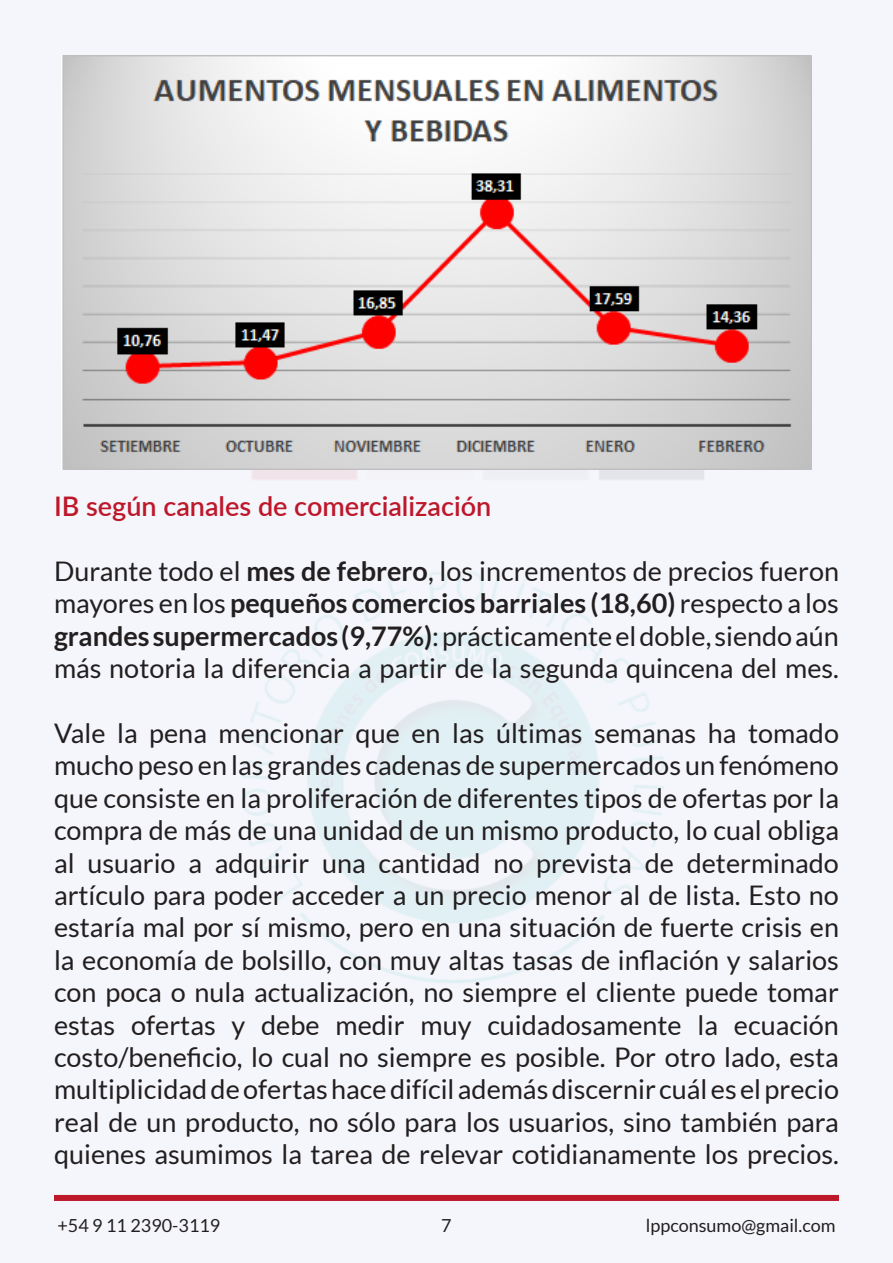
<style>
.page{position:relative;width:893px;height:1263px;background:#f5f6fb}
.page>*{position:absolute;margin:0;border:0;box-sizing:border-box;transform-origin:0 0}
.t1{font:27px/32.4px "Lato";color:#231f20;text-align:justify}
.Estilo_de_párrafo_1{font:600 27px "Lato";color:#bd172a}
.t2{font:18px "Lato";color:#231f20}
.s1{font-weight:700}
</style>
<div class="page">
<div style="left:54px;top:1195px;width:785px;height:6px;background:#bd172a"></div>
<img style="left:62px;top:55px;width:750px;height:415px">
<p class="Estilo_de_párrafo_1" style="left:54px;top:487px;width:439px">IB según canales de comercialización</p>
<p class="t1" style="left:54px;top:555px;width:786px">Durante todo el <span class="s1">mes de febrero</span>, los incrementos de precios fueron mayores en los <span class="s1">pequeños comercios barriales (18,60)</span> respecto a los <span class="s1">grandes supermercados (9,77%)</span>: prácticamente el doble, siendo aún más notoria la diferencia a partir de la segunda quincena del mes.</p>
<p class="t1" style="left:54px;top:717px;width:787px">Vale la pena mencionar que en las últimas semanas ha tomado mucho peso en las grandes cadenas de supermercados un fenómeno que consiste en la proliferación de diferentes tipos de ofertas por la compra de más de una unidad de un mismo producto, lo cual obliga al usuario a adquirir una cantidad no prevista de determinado artículo para poder acceder a un precio menor al de lista. Esto no estaría mal por sí mismo, pero en una situación de fuerte crisis en la economía de bolsillo, con muy altas tasas de inflación y salarios con poca o nula actualización, no siempre el cliente puede tomar estas ofertas y debe medir muy cuidadosamente la ecuación costo/beneficio, lo cual no siempre es posible. Por otro lado, esta multiplicidad de ofertas hace difícil además discernir cuál es el precio real de un producto, no sólo para los usuarios, sino también para quienes asumimos la tarea de relevar cotidianamente los precios.</p>
<p class="t2" style="left:57px;top:1215px;width:164px">+54 9 11 2390-3119</p>
<p class="t2" style="left:441px;top:1215px;width:12px">7</p>
<p class="t2" style="left:646px;top:1215px;width:191px">lppconsumo@gmail.com</p>
</div>
